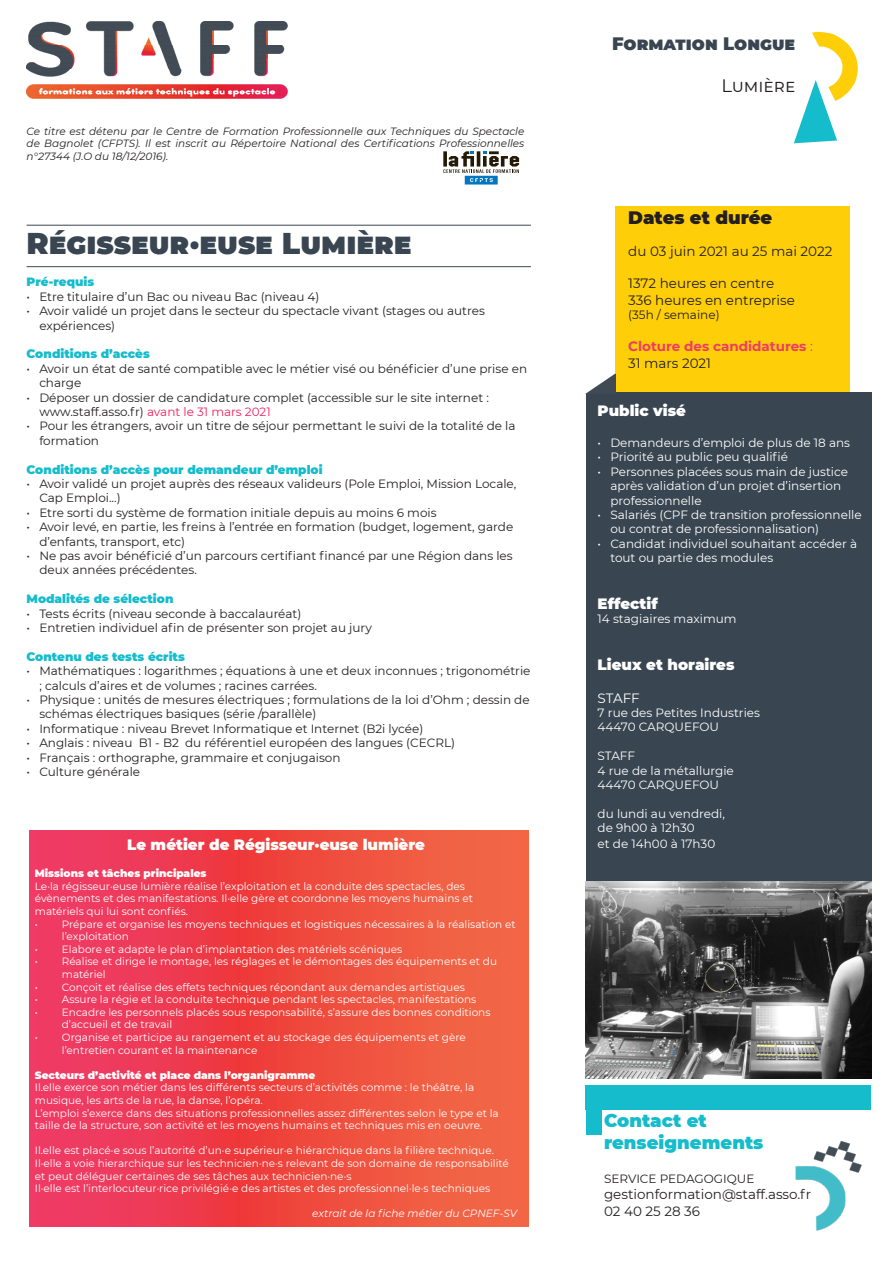
<style>
.page{position:relative;width:893px;height:1263px;background:#fff}
.page>*{position:absolute;margin:0;border:0;box-sizing:border-box;transform-origin:0 0}
.t1{font:900 30px "Montserrat";color:#394651}
.t2{font:900 18px/21.6px "Montserrat";color:#14bccc}
.t3{font:900 18px "Montserrat";color:#394651}
.t4{font:900 18px "Montserrat";color:#231f20}
.t5{font:18px "Montserrat";color:#231f20}
.t6{font:900 15px "Montserrat";color:#fff}
.t7{font:13.5px "Montserrat";color:#231f20}
.t8{font:700 13.5px "Montserrat";color:#ef3b65}
.t9{font:13.5px "Montserrat";letter-spacing:-.005em;color:#fff}
.t10{font:12px/14.4px "Montserrat";color:#231f20}
.t11{font:12px/14.4px "Montserrat";color:#fff}
.t12{font:900 12px "Montserrat";color:#14bccc}
.t13{font:10.5px/12.6px "Montserrat";color:#fff}
.t14{font:italic 10.5px/12.6px "Montserrat";color:#231f20;text-align:justify}
.t15{font:900 10.5px "Montserrat";color:#fff}
.t16{font:italic 10.5px "Montserrat";color:#fff}
.s1{color:#ee225b}
.s2{font-weight:400}
</style>
<div class="page">
<img style="left:27px;top:21px;width:261px;height:78px">
<div style="left:615px;top:206px;width:235px;height:186px;background:#fece08"></div>
<div style="left:586px;top:392px;width:286px;height:489px;background:#394651"></div>
<div style="left:586px;top:1085px;width:285px;height:24px;background:#14bccc"></div>
<div style="left:586px;top:1110px;width:15px;height:25px;background:#14bccc"></div>
<img style="left:795px;top:1141px;width:67px;height:89px">
<hr style="left:27px;top:225px;width:504px;height:1px;background:#394651">
<img style="left:586px;top:374px;width:29px;height:19px">
<img style="left:586px;top:881px;width:286px;height:197px">
<svg style="left:443px;top:151px;width:76px;height:34px"></svg>
<svg style="left:794px;top:31px;width:64px;height:113px"></svg>
<hr style="left:27px;top:266px;width:504px;height:1px;background:#394651">
<svg style="left:30px;top:830px;width:499px;height:396px;background:#ef4949"></svg>
<p class="t14" style="left:27px;top:124px;width:499px">Ce titre est détenu par le Centre de Formation Professionnelle aux Techniques du Spectacle de Bagnolet (CFPTS). Il est inscrit au Répertoire National des Certifications Professionnelles n°27344 (J.O du 18/12/2016).</p>
<p class="t1" style="left:27px;top:221px;width:386px">Régisseur·euse Lumière</p>
<p class="t12" style="left:27px;top:273px;width:69px">Pré-requis</p>
<p class="t10" style="left:27px;top:289px;width:294px">• Etre titulaire d’un Bac ou niveau Bac (niveau 4)</p>
<p class="t10" style="left:39px;top:303px;width:447px;text-indent:-13px">• Avoir validé un projet dans le secteur du spectacle vivant (stages ou autres expériences)</p>
<p class="t12" style="left:27px;top:345px;width:125px">Conditions d’accès</p>
<p class="t10" style="left:39px;top:361px;width:489px;text-indent:-13px">• Avoir un état de santé compatible avec le métier visé ou bénéficier d’une prise en charge</p>
<p class="t10" style="left:39px;top:390px;width:451px;text-indent:-13px">• Déposer un dossier de candidature complet (accessible sur le site internet : www.staff.asso.fr) <span class="s1">avant le 31 mars 2021</span></p>
<p class="t10" style="left:39px;top:418px;width:478px;text-indent:-13px">• Pour les étrangers, avoir un titre de séjour permettant le suivi de la totalité de la formation</p>
<p class="t12" style="left:27px;top:460px;width:298px">Conditions d’accès pour demandeur d’emploi</p>
<p class="t10" style="left:39px;top:476px;width:479px;text-indent:-13px">• Avoir validé un projet auprès des réseaux valideurs (Pole Emploi, Mission Locale,<br>Cap Emploi...)</p>
<p class="t10" style="left:27px;top:505px;width:412px">• Etre sorti du système de formation initiale depuis au moins 6 mois</p>
<p class="t10" style="left:39px;top:519px;width:475px;text-indent:-13px">• Avoir levé, en partie, les freins à l’entrée en formation (budget, logement, garde d’enfants, transport, etc)</p>
<p class="t10" style="left:39px;top:548px;width:475px;text-indent:-13px">• Ne pas avoir bénéficié d’un parcours certifiant financé par une Région dans les deux années précédentes.</p>
<p class="t12" style="left:27px;top:590px;width:148px">Modalités de sélection</p>
<p class="t10" style="left:27px;top:606px;width:276px">• Tests écrits (niveau seconde à baccalauréat)</p>
<p class="t10" style="left:27px;top:620px;width:347px">• Entretien individuel afin de présenter son projet au jury</p>
<p class="t12" style="left:27px;top:647px;width:160px">Contenu des tests écrits</p>
<p class="t10" style="left:39px;top:663px;width:493px;text-indent:-13px">• Mathématiques : logarithmes ; équations à une et deux inconnues ; trigonométrie ; calculs d’aires et de volumes ; racines carrées.</p>
<p class="t10" style="left:39px;top:692px;width:492px;text-indent:-13px">• Physique : unités de mesures électriques ; formulations de la loi d’Ohm ; dessin de schémas électriques basiques (série /parallèle)</p>
<p class="t10" style="left:27px;top:721px;width:398px">• Informatique : niveau Brevet Informatique et Internet (B2i lycée)</p>
<p class="t10" style="left:27px;top:735px;width:430px">• Anglais : niveau B1 - B2 du référentiel européen des langues (CECRL)</p>
<p class="t10" style="left:27px;top:750px;width:316px">• Français : orthographe, grammaire et conjugaison</p>
<p class="t10" style="left:27px;top:764px;width:115px">• Culture générale</p>
<p class="t3" style="left:612px;top:30px;width:185px">Formation Longue</p>
<p class="t5" style="left:721px;top:74px;width:75px">Lumière</p>
<p class="t4" style="left:628px;top:204px;width:146px">Dates et durée</p>
<p class="t7" style="left:628px;top:242px;width:206px">du 03 juin 2021 au 25 mai 2022</p>
<p class="t7" style="left:628px;top:274px;width:147px">1372 heures en centre</p>
<p class="t7" style="left:628px;top:291px;width:168px">336 heures en entreprise</p>
<p class="t10" style="left:628px;top:307px;width:93px">(35h / semaine)</p>
<p class="t8" style="left:628px;top:337px;width:186px">Cloture des candidatures <span class="s2">:</span></p>
<p class="t7" style="left:628px;top:354px;width:84px">31 mars 2021</p>
<p class="t6" style="left:598px;top:400px;width:90px">Public visé</p>
<p class="t11" style="left:598px;top:435px;width:254px">• Demandeurs d’emploi de plus de 18 ans</p>
<p class="t11" style="left:598px;top:449px;width:192px">• Priorité au public peu qualifié</p>
<p class="t11" style="left:610px;top:464px;width:239px;text-indent:-13px">• Personnes placées sous main de justice après validation d’un projet d’insertion professionnelle</p>
<p class="t11" style="left:610px;top:507px;width:253px;text-indent:-13px">• Salariés (CPF de transition professionnelle ou contrat de professionnalisation)</p>
<p class="t11" style="left:610px;top:536px;width:248px;text-indent:-13px">• Candidat individuel souhaitant accéder à tout ou partie des modules</p>
<p class="t6" style="left:598px;top:592px;width:62px">Effectif</p>
<p class="t11" style="left:598px;top:611px;width:140px">14 stagiaires maximum</p>
<p class="t6" style="left:598px;top:654px;width:138px">Lieux et horaires</p>
<p class="t9" style="left:598px;top:688px;width:44px">STAFF</p>
<p class="t11" style="left:598px;top:705px;width:164px">7 rue des Petites Industries</p>
<p class="t11" style="left:598px;top:719px;width:123px">44470 CARQUEFOU</p>
<p class="t11" style="left:598px;top:748px;width:39px">STAFF</p>
<p class="t11" style="left:598px;top:763px;width:138px">4 rue de la métallurgie</p>
<p class="t11" style="left:598px;top:777px;width:123px">44470 CARQUEFOU</p>
<p class="t11" style="left:598px;top:806px;width:129px">du lundi au vendredi,</p>
<p class="t11" style="left:598px;top:820px;width:99px">de 9h00 à 12h30</p>
<p class="t6" style="left:127px;top:833px;width:299px">Le métier de Régisseur·euse lumière</p>
<p class="t11" style="left:598px;top:836px;width:119px">et de 14h00 à 17h30</p>
<p class="t15" style="left:35px;top:865px;width:173px">Missions et tâches principales</p>
<p class="t13" style="left:35px;top:879px;width:440px">Le·la régisseur·euse lumière réalise l’exploitation et la conduite des spectacles, des évènements et des manifestations. Il·elle gère et coordonne les moyens humains et matériels qui lui sont confiés.</p>
<p class="t13" style="left:62px;top:917px;width:455px;text-indent:-27px">• Prépare et organise les moyens techniques et logistiques nécessaires à la réalisation et l’exploitation</p>
<p class="t13" style="left:35px;top:942px;width:369px">• Elabore et adapte le plan d’implantation des matériels scéniques</p>
<p class="t13" style="left:62px;top:955px;width:437px;text-indent:-27px">• Réalise et dirige le montage, les réglages et le démontages des équipements et du matériel</p>
<p class="t13" style="left:35px;top:980px;width:431px">• Conçoit et réalise des effets techniques répondant aux demandes artistiques</p>
<p class="t13" style="left:35px;top:993px;width:443px">• Assure la régie et la conduite technique pendant les spectacles, manifestations</p>
<p class="t13" style="left:62px;top:1005px;width:430px;text-indent:-27px">• Encadre les personnels placés sous responsabilité, s’assure des bonnes conditions d’accueil et de travail</p>
<p class="t13" style="left:62px;top:1030px;width:406px;text-indent:-27px">• Organise et participe au rangement et au stockage des équipements et gère l’entretien courant et la maintenance</p>
<p class="t15" style="left:35px;top:1067px;width:282px">Secteurs d’activité et place dans l’organigramme</p>
<p class="t13" style="left:35px;top:1081px;width:441px">Il.elle exerce son métier dans les différents secteurs d’activités comme : le théâtre, la musique, les arts de la rue, la danse, l’opéra.</p>
<p class="t13" style="left:35px;top:1106px;width:465px">L’emploi s’exerce dans des situations professionnelles assez différentes selon le type et la taille de la structure, son activité et les moyens humains et techniques mis en oeuvre.</p>
<p class="t13" style="left:35px;top:1144px;width:476px">Il.elle est placé·e sous l’autorité d’un·e supérieur·e hiérarchique dans la filière technique.<br>Il·elle a voie hierarchique sur les technicien·ne·s relevant de son domaine de responsabilité et peut déléguer certaines de ses tâches aux technicien·ne·s</p>
<p class="t13" style="left:35px;top:1182px;width:457px">Il·elle est l’interlocuteur·rice privilégié·e des artistes et des professionnel·le·s techniques</p>
<p class="t16" style="left:312px;top:1206px;width:206px">extrait de la fiche métier du CPNEF-SV</p>
<p class="t2" style="left:604px;top:1109px;width:161px">Contact et renseignements</p>
<p class="t10" style="left:604px;top:1171px;width:152px">SERVICE PEDAGOGIQUE</p>
<p class="t7" style="left:604px;top:1185px;width:209px">gestionformation@staff.asso.fr</p>
<p class="t7" style="left:604px;top:1201px;width:98px">02 40 25 28 36</p>
</div>
